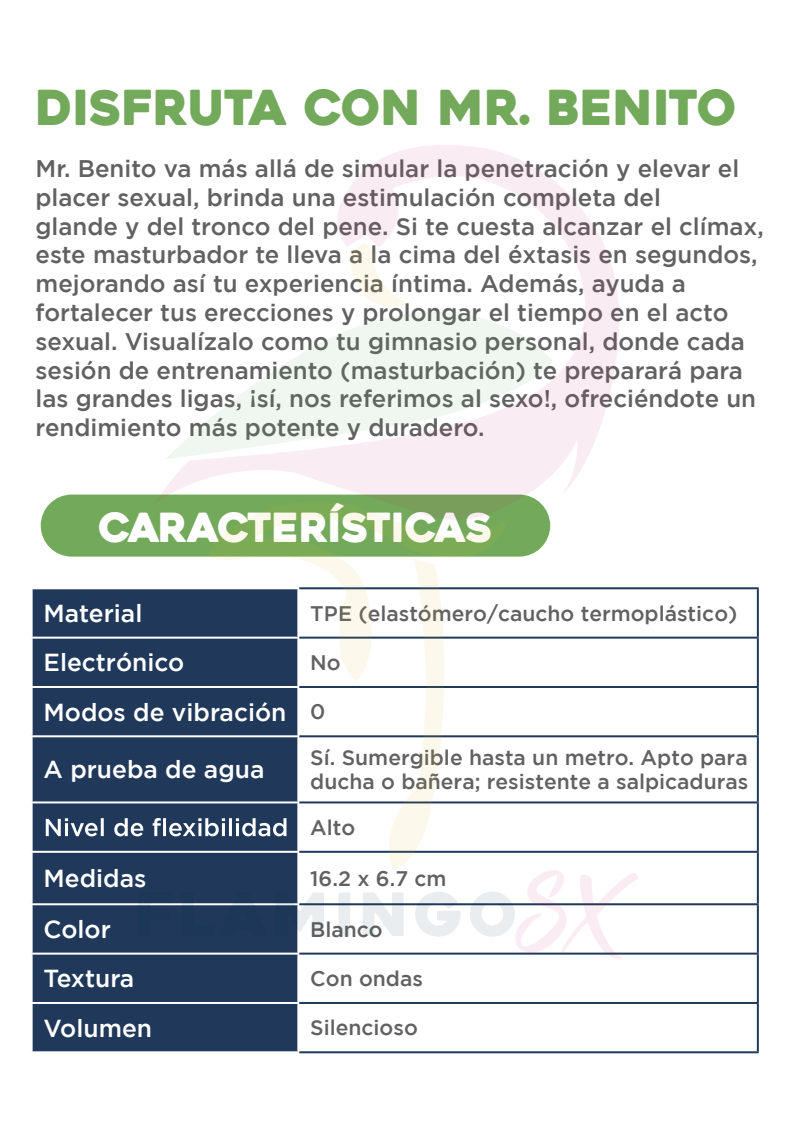
<style>
.page{position:relative;width:796px;height:1138px;background:#fff}
.page>*{position:absolute;margin:0;border:0;box-sizing:border-box;transform-origin:0 0}
.t1{font:48px "Heavitas";color:#73a95a}
.t2{font:40px "Heavitas";letter-spacing:-.01em;color:#fff}
.t3{font:500 24.4px "Gotham";color:#fff}
.t4{font:500 24px/28.8px "Gotham";color:#616161}
.t5{font:500 21.2px/24.4px "Gotham";color:#616161}
.s1{font-size:21.2px;color:#616161}
</style>
<div class="page">
<div style="left:33px;top:589px;width:264px;height:462px;background:#203859"></div>
<hr style="left:31px;top:636px;width:268px;height:2px;background:#fff">
<hr style="left:31px;top:686px;width:268px;height:2px;background:#fff">
<hr style="left:31px;top:735px;width:268px;height:2px;background:#fff">
<hr style="left:31px;top:801px;width:268px;height:2px;background:#fff">
<hr style="left:31px;top:850px;width:268px;height:2px;background:#fff">
<hr style="left:31px;top:903px;width:268px;height:2px;background:#fff">
<hr style="left:31px;top:952px;width:268px;height:2px;background:#fff">
<hr style="left:31px;top:1001px;width:268px;height:2px;background:#fff">
<hr style="left:299px;top:587px;width:460px;height:2px;background:#203859">
<hr style="left:757px;top:589px;width:2px;height:47px;background:#203859">
<hr style="left:299px;top:636px;width:460px;height:2px;background:#203859">
<hr style="left:757px;top:638px;width:2px;height:48px;background:#203859">
<hr style="left:299px;top:686px;width:460px;height:2px;background:#203859">
<hr style="left:757px;top:688px;width:2px;height:47px;background:#203859">
<hr style="left:299px;top:735px;width:460px;height:2px;background:#203859">
<hr style="left:757px;top:737px;width:2px;height:64px;background:#203859">
<hr style="left:299px;top:801px;width:460px;height:2px;background:#203859">
<hr style="left:757px;top:803px;width:2px;height:47px;background:#203859">
<hr style="left:299px;top:850px;width:460px;height:2px;background:#203859">
<hr style="left:757px;top:852px;width:2px;height:51px;background:#203859">
<hr style="left:299px;top:903px;width:460px;height:2px;background:#203859">
<hr style="left:757px;top:905px;width:2px;height:47px;background:#203859">
<hr style="left:299px;top:952px;width:460px;height:2px;background:#203859">
<hr style="left:757px;top:954px;width:2px;height:48px;background:#203859">
<hr style="left:299px;top:1001px;width:460px;height:2px;background:#203859">
<hr style="left:757px;top:1003px;width:2px;height:48px;background:#203859">
<hr style="left:299px;top:1051px;width:460px;height:2px;background:#203859">
<svg style="left:46px;top:818px;width:240px;height:18px"></svg>
<div style="left:41px;top:494px;width:509px;height:62px;background:#73a95a;border-radius:31px"></div>
<svg style="left:138px;top:892px;width:33px;height:44px"></svg>
<div style="left:182px;top:892px;width:85px;height:44px;background:#1f3758"></div>
<svg style="left:276px;top:892px;width:48px;height:44px"></svg>
<svg style="left:338px;top:892px;width:12px;height:44px"></svg>
<svg style="left:363px;top:892px;width:41px;height:44px"></svg>
<svg style="left:415px;top:892px;width:45px;height:44px"></svg>
<svg style="left:470px;top:870px;width:168px;height:89px"></svg>
<svg style="left:154px;top:145px;width:465px;height:381px"></svg>
<svg style="left:165px;top:304px;width:388px;height:155px"></svg>
<svg style="left:209px;top:494px;width:300px;height:187px"></svg>
<svg style="left:374px;top:557px;width:72px;height:313px"></svg>
<h1 class="t1" style="left:36px;top:78px;width:703px">DISFRUTA CON MR. BENITO</h1>
<p class="t4" style="left:36px;top:153px;width:730px">Mr. Benito va más allá de simular la penetración y elevar el placer sexual, brinda una estimulación completa del<br>glande y del tronco del pene. Si te cuesta alcanzar el clímax, este masturbador te lleva a la cima del éxtasis en segundos, mejorando así tu experiencia íntima. Además, ayuda a fortalecer tus erecciones y prolongar el tiempo en el acto sexual. Visualízalo como tu gimnasio personal, donde cada sesión de entrenamiento (masturbación) te preparará para las grandes ligas, ¡sí, nos referimos al sexo!, ofreciéndote un rendimiento más potente y duradero.</p>
<h2 class="t2" style="left:98px;top:502px;width:396px">CARACTERÍSTICAS</h2>
<p class="t3" style="left:44px;top:599px;width:100px">Material</p>
<p class="t5" style="left:310px;top:600px;width:429px">TPE (elastómero/caucho termoplástico)</p>
<p class="t3" style="left:44px;top:648px;width:142px">Electrónico</p>
<p class="t5" style="left:310px;top:649px;width:32px">No</p>
<p class="t3" style="left:44px;top:698px;width:283px">Modos de vibración <span class="s1">0</span></p>
<p class="t3" style="left:44px;top:755px;width:222px">A prueba de agua</p>
<p class="t5" style="left:310px;top:744px;width:439px">Sí. Sumergible hasta un metro. Apto para ducha o bañera; resistente a salpicaduras</p>
<p class="t5" style="left:310px;top:814px;width:47px">Alto</p>
<p class="t3" style="left:44px;top:864px;width:104px">Medidas</p>
<p class="t5" style="left:310px;top:865px;width:138px">16.2 x 6.7 cm</p>
<p class="t3" style="left:44px;top:915px;width:69px">Color</p>
<p class="t5" style="left:310px;top:916px;width:74px">Blanco</p>
<p class="t3" style="left:44px;top:964px;width:92px">Textura</p>
<p class="t5" style="left:310px;top:965px;width:114px">Con ondas</p>
<p class="t3" style="left:44px;top:1014px;width:110px">Volumen</p>
<p class="t5" style="left:310px;top:1015px;width:109px">Silencioso</p>
</div>
